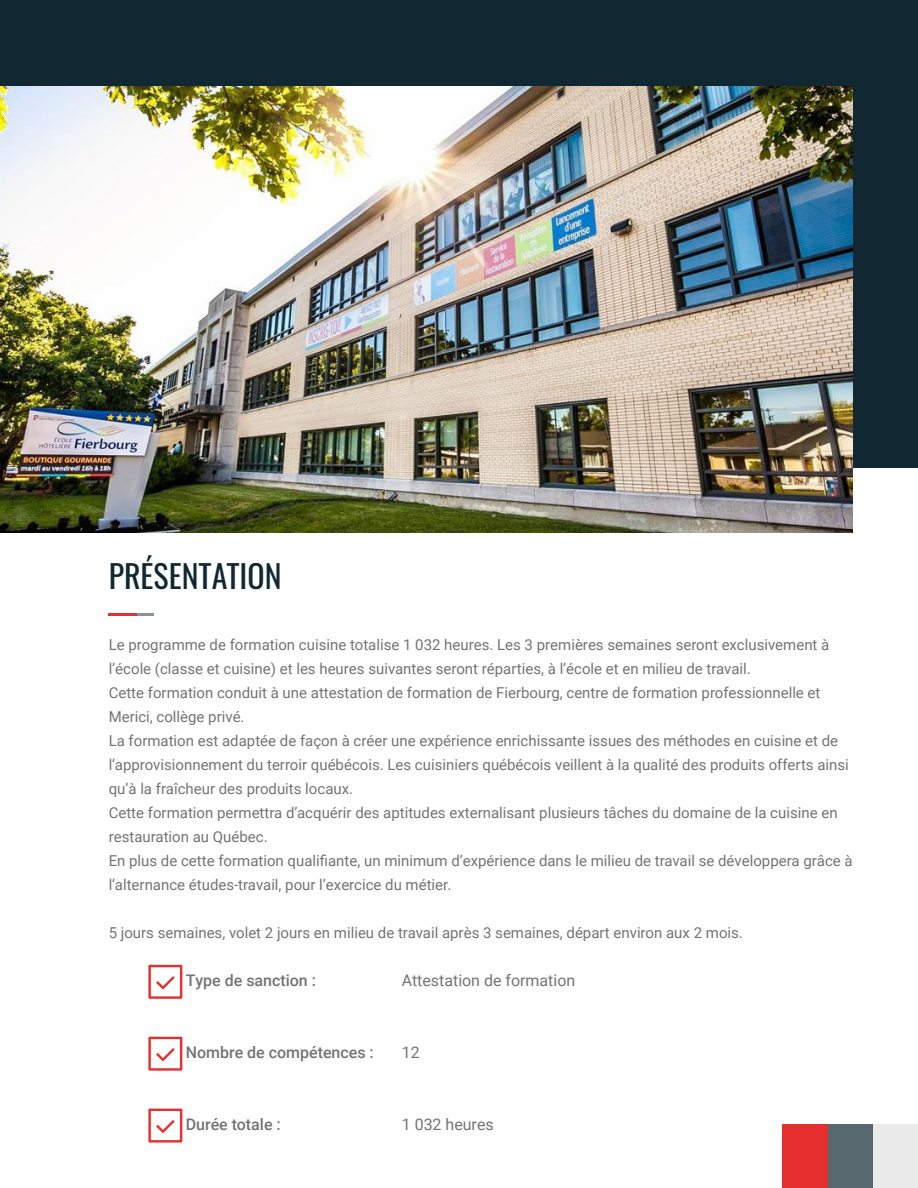
<style>
.page{position:relative;width:918px;height:1188px;background:#fff}
.page>*{position:absolute;margin:0;border:0;box-sizing:border-box;transform-origin:0 0}
.t1{font:31.95px "Oswald";color:#112731}
.t2{font:500 15.9px "Roboto";color:#737373}
.t3{font:15.9px "Roboto";color:#737373}
.t4{font:15px/24px "Roboto";color:#737373}
</style>
<div class="page">
<div style="left:0;top:0;width:918px;height:467px;background:#112731"></div>
<img style="left:0;top:87px;width:852px;height:446px">
<svg style="left:148px;top:1109px;width:34px;height:34px"></svg>
<svg style="left:148px;top:1037px;width:34px;height:34px"></svg>
<svg style="left:148px;top:965px;width:34px;height:34px"></svg>
<hr style="left:137px;top:613px;width:17px;height:3px;background:#0f2832">
<hr style="left:109px;top:613px;width:28px;height:3px;background:#e6302f">
<div style="left:873px;top:1125px;width:45px;height:63px;background:#eaeaea"></div>
<div style="left:827px;top:1125px;width:46px;height:63px;background:#57686f"></div>
<div style="left:782px;top:1125px;width:45px;height:63px;background:#e6302f"></div>
<p class="t1" style="left:109px;top:548px;width:174px">PRÉSENTATION</p>
<p class="t4" style="left:109px;top:632px;width:722px">Le programme de formation cuisine totalise 1 032 heures. Les 3 premières semaines seront exclusivement à l’école (classe et cuisine) et les heures suivantes seront réparties, à l’école et en milieu de travail.</p>
<p class="t4" style="left:109px;top:680px;width:713px">Cette formation conduit à une attestation de formation de Fierbourg, centre de formation professionnelle et<br>Merici, collège privé.</p>
<p class="t4" style="left:109px;top:728px;width:742px">La formation est adaptée de façon à créer une expérience enrichissante issues des méthodes en cuisine et de l’approvisionnement du terroir québécois. Les cuisiniers québécois veillent à la qualité des produits offerts ainsi qu’à la fraîcheur des produits locaux.</p>
<p class="t4" style="left:109px;top:800px;width:730px">Cette formation permettra d’acquérir des aptitudes externalisant plusieurs tâches du domaine de la cuisine en restauration au Québec.</p>
<p class="t4" style="left:109px;top:848px;width:746px">En plus de cette formation qualifiante, un minimum d’expérience dans le milieu de travail se développera grâce à l’alternance études-travail, pour l’exercice du métier.</p>
<p class="t4" style="left:109px;top:920px;width:636px">5 jours semaines, volet 2 jours en milieu de travail après 3 semaines, départ environ aux 2 mois.</p>
<p class="t2" style="left:186px;top:969px;width:132px">Type de sanction :</p>
<p class="t3" style="left:402px;top:969px;width:175px">Attestation de formation</p>
<p class="t2" style="left:186px;top:1041px;width:190px">Nombre de compétences :</p>
<p class="t3" style="left:402px;top:1041px;width:19px">12</p>
<p class="t2" style="left:186px;top:1113px;width:97px">Durée totale :</p>
<p class="t3" style="left:402px;top:1113px;width:93px">1 032 heures</p>
</div>
